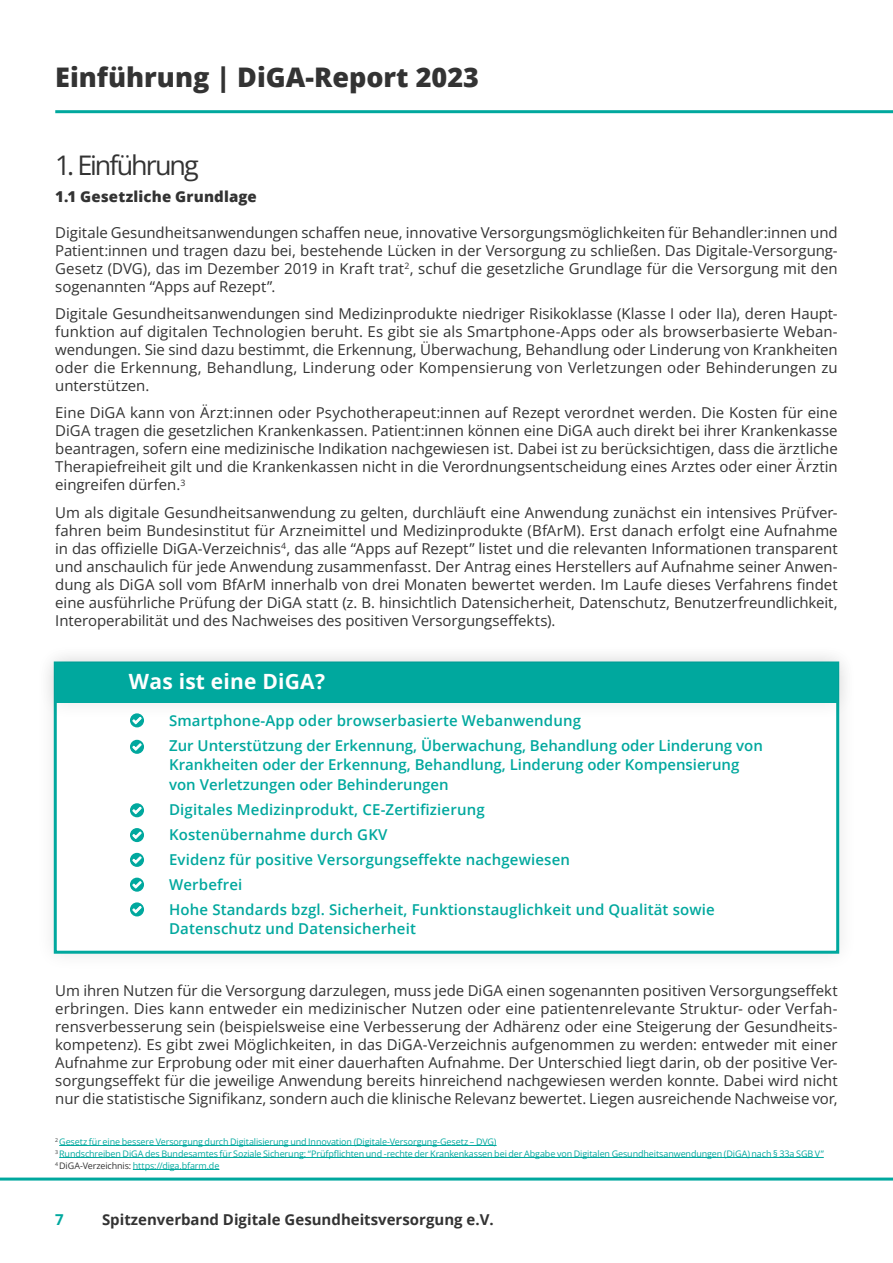
<style>
.page{position:relative;width:893px;height:1263px;background:#fff}
.page>*{position:absolute;margin:0;border:0;box-sizing:border-box;transform-origin:0 0}
.t1{font:800 27px "Open Sans";color:#333}
.t2{font:27px "Open Sans";letter-spacing:-.075em;color:#333}
.t3{font:700 21px "Open Sans";letter-spacing:.01em;color:#fff}
.t4{font:15px/18px "Open Sans";color:#333;text-align:justify}
.t5{font:600 15px/25px "Open Sans";letter-spacing:.01em;color:#00a89e}
.t6{font:700 15px "Open Sans";color:#333}
.t7{font:800 15px "Open Sans";letter-spacing:.01em;color:#333}
.t8{font:700 15px "Open Sans";color:#00a89e}
.t9{font:9px/12px "Open Sans";letter-spacing:-.015em;color:#00a89e}
.s1{color:#333}
</style>
<div class="page">
<hr style="left:55px;top:110px;width:838px;height:3px;background:#00a89e">
<hr style="left:0;top:1177px;width:893px;height:3px;background:#00a89e">
<hr style="left:59px;top:1145px;width:438px;height:1px;background:#00a89e">
<hr style="left:59px;top:1157px;width:765px;height:1px;background:#00a89e">
<hr style="left:133px;top:1169px;width:86px;height:1px;background:#00a89e">
<svg style="left:52px;top:721px;width:789px;height:234px"></svg>
<div style="left:37px;top:644px;width:819px;height:77px;background:#000;opacity:.1"></div>
<div style="left:55px;top:663px;width:783px;height:39px;background:#00a89e"></div>
<div style="left:130px;top:713px;width:14px;height:14px;background:#00a89e;border-radius:50%"></div>
<svg style="left:132px;top:716px;width:10px;height:9px"></svg>
<div style="left:130px;top:740px;width:14px;height:14px;background:#00a89e;border-radius:50%"></div>
<svg style="left:132px;top:743px;width:10px;height:8px"></svg>
<div style="left:130px;top:803px;width:14px;height:14px;background:#00a89e;border-radius:50%"></div>
<svg style="left:132px;top:806px;width:10px;height:8px"></svg>
<div style="left:130px;top:828px;width:14px;height:14px;background:#00a89e;border-radius:50%"></div>
<svg style="left:132px;top:831px;width:10px;height:8px"></svg>
<div style="left:130px;top:853px;width:14px;height:14px;background:#00a89e;border-radius:50%"></div>
<svg style="left:132px;top:856px;width:10px;height:8px"></svg>
<div style="left:130px;top:878px;width:14px;height:14px;background:#00a89e;border-radius:50%"></div>
<svg style="left:132px;top:881px;width:10px;height:8px"></svg>
<div style="left:130px;top:902px;width:14px;height:14px;background:#00a89e;border-radius:50%"></div>
<svg style="left:132px;top:906px;width:10px;height:8px"></svg>
<h1 class="t1" style="left:55px;top:56px;width:425px">Einführung | DiGA-Report 2023</h1>
<h1 class="t2" style="left:55px;top:147px;width:145px">1. Einführung</h1>
<p class="t7" style="left:55px;top:186px;width:203px">1.1 Gesetzliche Grundlage</p>
<p class="t4" style="left:55px;top:224px;width:784px">Digitale Gesundheitsanwendungen schaffen neue, innovative Versorgungsmöglichkeiten für Behandler:innen und Patient:innen und tragen dazu bei, bestehende Lücken in der Versorgung zu schließen. Das Digitale-Versorgung-Gesetz (DVG), das im Dezember 2019 in Kraft trat<sup>2</sup>, schuf die gesetzliche Grundlage für die Versorgung mit den sogenannten “Apps auf Rezept”.</p>
<p class="t4" style="left:55px;top:305px;width:784px">Digitale Gesundheitsanwendungen sind Medizinprodukte niedriger Risikoklasse (Klasse I oder IIa), deren Haupt&shy;funktion auf digitalen Technologien beruht. Es gibt sie als Smartphone-Apps oder als browserbasierte Weban&shy;wendungen. Sie sind dazu bestimmt, die Erkennung, Überwachung, Behandlung oder Linderung von Krankheiten oder die Erkennung, Behandlung, Linderung oder Kompensierung von Verletzungen oder Behinderungen zu unterstützen.</p>
<p class="t4" style="left:55px;top:404px;width:784px">Eine DiGA kann von Ärzt:innen oder Psychotherapeut:innen auf Rezept verordnet werden. Die Kosten für eine DiGA tragen die gesetzlichen Krankenkassen. Patient:innen können eine DiGA auch direkt bei ihrer Krankenkasse beantragen, sofern eine medizinische Indikation nachgewiesen ist. Dabei ist zu berücksichtigen, dass die ärztliche Therapiefreiheit gilt und die Krankenkassen nicht in die Verordnungsentscheidung eines Arztes oder einer Ärztin eingreifen dürfen.<sup>3</sup></p>
<p class="t4" style="left:55px;top:503px;width:784px">Um als digitale Gesundheitsanwendung zu gelten, durchläuft eine Anwendung zunächst ein intensives Prüfver&shy;fahren beim Bundesinstitut für Arzneimittel und Medizinprodukte (BfArM). Erst danach erfolgt eine Aufnahme in das offizielle DiGA-Verzeichnis<sup>4</sup>, das alle “Apps auf Rezept” listet und die relevanten Informationen transparent und anschaulich für jede Anwendung zusammenfasst. Der Antrag eines Herstellers auf Aufnahme seiner Anwen&shy;dung als DiGA soll vom BfArM innerhalb von drei Monaten bewertet werden. Im Laufe dieses Verfahrens findet eine ausführliche Prüfung der DiGA statt (z. B. hinsichtlich Datensicherheit, Datenschutz, Benutzerfreundlichkeit, Interoperabilität und des Nachweises des positiven Versorgungseffekts).</p>
<h2 class="t3" style="left:129px;top:666px;width:198px">Was ist eine DiGA?</h2>
<p class="t5" style="left:169px;top:707px;width:595px">Smartphone-App oder browserbasierte Webanwendung<br>Zur Unterstützung der Erkennung, Überwachung, Behandlung oder Linderung von</p>
<p class="t5" style="left:169px;top:755px;width:572px;line-height:19.5px">Krankheiten oder der Erkennung, Behandlung, Linderung oder Kompensierung von Verletzungen oder Behinderungen</p>
<p class="t5" style="left:169px;top:796px;width:547px">Digitales Medizinprodukt, CE-Zertifizierung<br>Kostenübernahme durch GKV<br>Evidenz für positive Versorgungseffekte nachgewiesen<br>Werbefrei<br>Hohe Standards bzgl. Sicherheit, Funktionstauglichkeit und Qualität sowie</p>
<p class="t5" style="left:169px;top:916px;width:248px">Datenschutz und Datensicherheit</p>
<p class="t4" style="left:55px;top:981px;width:784px">Um ihren Nutzen für die Versorgung darzulegen, muss jede DiGA einen sogenannten positiven Versorgungseffekt erbringen. Dies kann entweder ein medizinischer Nutzen oder eine patientenrelevante Struktur- oder Verfah&shy;rensverbesserung sein (beispielsweise eine Verbesserung der Adhärenz oder eine Steigerung der Gesundheits&shy;kompetenz). Es gibt zwei Möglichkeiten, in das DiGA-Verzeichnis aufgenommen zu werden: entweder mit einer Aufnahme zur Erprobung oder mit einer dauerhaften Aufnahme. Der Unterschied liegt darin, ob der positive Ver&shy;sorgungseffekt für die jeweilige Anwendung bereits hinreichend nachgewiesen werden konnte. Dabei wird nicht nur die statistische Signifikanz, sondern auch die klinische Relevanz bewertet. Liegen ausreichende Nachweise vor,</p>
<p class="t9" style="left:55px;top:1135px;width:770px"><sup>2</sup> Gesetz für eine bessere Versorgung durch Digitalisierung und Innovation (Digitale-Versorgung-Gesetz – DVG)<br><sup>3</sup> Rundschreiben DiGA des Bundesamtes für Soziale Sicherung: “Prüfpflichten und -rechte der Krankenkassen bei der Abgabe von Digitalen Gesundheitsanwendungen (DiGA) nach § 33a SGB V”<br><sup>4</sup> <span class="s1">DiGA-Verzeichnis:</span> https://diga.bfarm.de</p>
<p class="t8" style="left:55px;top:1209px;width:10px">7</p>
<p class="t6" style="left:102px;top:1209px;width:393px">Spitzenverband Digitale Gesundheitsversorgung e.V.</p>
</div>
